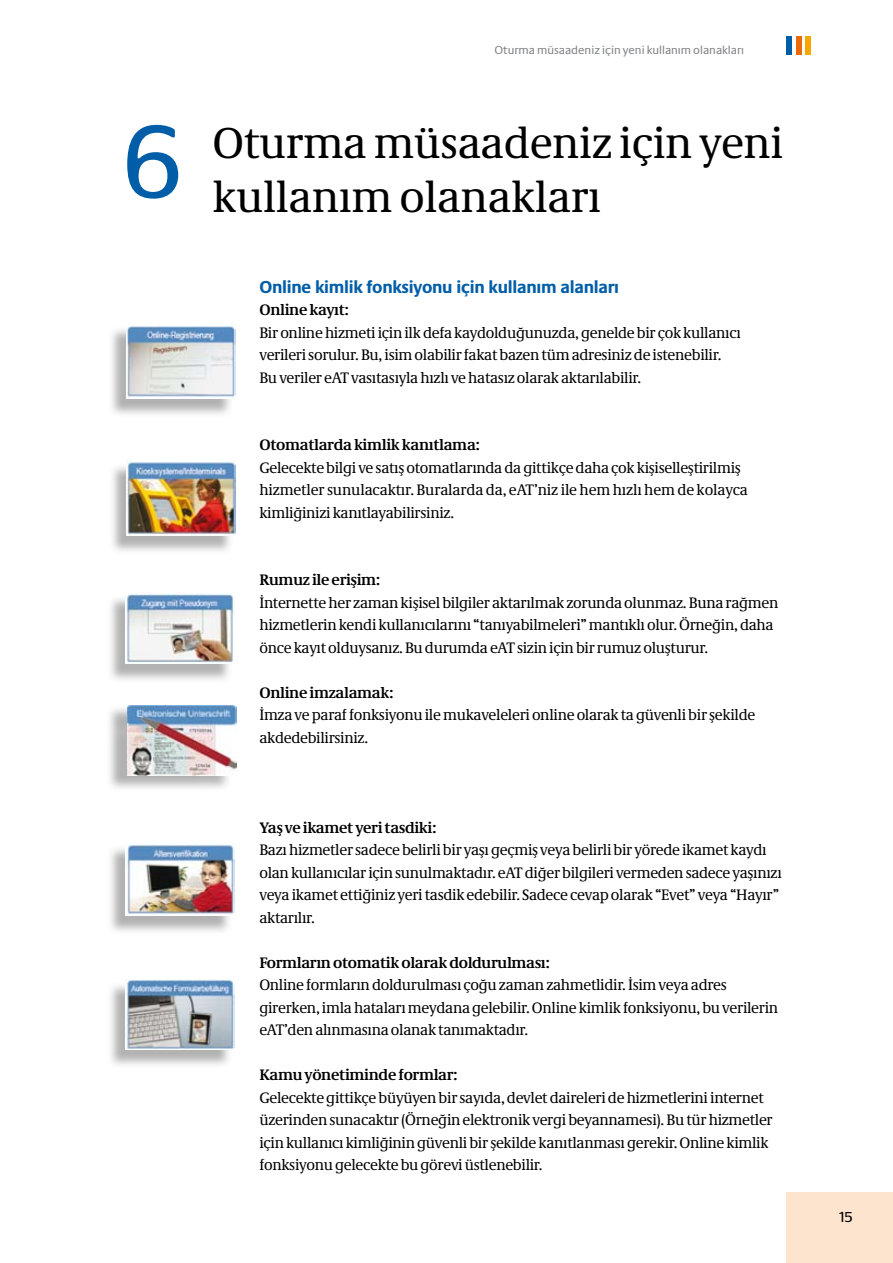
<style>
.page{position:relative;width:893px;height:1263px;background:#fff}
.page>*{position:absolute;margin:0;border:0;box-sizing:border-box;transform-origin:0 0}
.t1{font:108px "Neue Praxis Tab";color:#005ea8}
.t2{font:45px/54px "Neue Demos Turk";letter-spacing:-.01em;color:#000}
.t3{font:700 18px "Neue Praxis Turk";letter-spacing:-.015em;color:#005ea8}
.t4{font:15.75px/22.5px "Neue Demos Turk";letter-spacing:-.02em;color:#000}
.t5{font:700 15.75px "Neue Demos Turk";letter-spacing:-.02em;color:#000}
.t6{font:15px "Neue Praxis Turk";color:#000}
.t7{font:12px "Neue Praxis Turk";color:#87888a}
</style>
<div class="page">
<div style="left:787px;top:1193px;width:106px;height:70px;background:#fde4ce"></div>
<div style="left:806px;top:36px;width:5px;height:18px;background:#f6a800"></div>
<div style="left:796px;top:36px;width:5px;height:18px;background:#eb6a0a"></div>
<div style="left:787px;top:36px;width:5px;height:18px;background:#005ea8"></div>
<img style="left:112px;top:328px;width:124px;height:86px">
<img style="left:126px;top:325px;width:109px;height:74px">
<img style="left:112px;top:467px;width:122px;height:84px">
<img style="left:127px;top:460px;width:109px;height:75px">
<img style="left:111px;top:599px;width:124px;height:81px">
<img style="left:125px;top:593px;width:109px;height:71px">
<img style="left:111px;top:848px;width:124px;height:83px">
<img style="left:125px;top:842px;width:109px;height:73px">
<img style="left:110px;top:705px;width:127px;height:83px">
<img style="left:128px;top:706px;width:108px;height:70px">
<img style="left:111px;top:984px;width:124px;height:81px">
<img style="left:125px;top:979px;width:109px;height:70px">
<p class="t7" style="left:495px;top:43px;width:251px">Oturma müsaadeniz için yeni kullanım olanakları</p>
<h1 class="t1" style="left:120px;top:96px;width:65px">6</h1>
<h2 class="t2" style="left:213px;top:115px;width:572px">Oturma müsaadeniz için yeni kullanım olanakları</h2>
<p class="t3" style="left:259px;top:276px;width:361px">Online kimlik fonksiyonu için kullanım alanları</p>
<p class="t5" style="left:259px;top:300px;width:91px">Online kayıt:</p>
<p class="t4" style="left:259px;top:321px;width:483px">Bir online hizmeti için ilk defa kaydolduğunuzda, genelde bir çok kullanıcı verileri sorulur. Bu, isim olabilir fakat bazen tüm adresiniz de istenebilir.<br>Bu veriler eAT vasıtasıyla hızlı ve hatasız olarak aktarılabilir.</p>
<p class="t5" style="left:259px;top:435px;width:222px">Otomatlarda kimlik kanıtlama:</p>
<p class="t4" style="left:259px;top:456px;width:490px">Gelecekte bilgi ve satış otomatlarında da gittikçe daha çok kişiselleştirilmiş hizmetler sunulacaktır. Buralarda da, eAT’niz ile hem hızlı hem de kolayca kimliğinizi kanıtlayabilirsiniz.</p>
<p class="t5" style="left:259px;top:570px;width:123px">Rumuz ile erişim:</p>
<p class="t4" style="left:259px;top:591px;width:520px">İnternette her zaman kişisel bilgiler aktarılmak zorunda olunmaz. Buna rağmen hizmetlerin kendi kullanıcılarını “tanıyabilmeleri” mantıklı olur. Örneğin, daha önce kayıt olduysanız. Bu durumda eAT sizin için bir rumuz oluşturur.</p>
<p class="t5" style="left:259px;top:683px;width:136px">Online imzalamak:</p>
<p class="t4" style="left:259px;top:703px;width:497px">İmza ve paraf fonksiyonu ile mukaveleleri online olarak ta güvenli bir şekilde akdedebilirsiniz.</p>
<p class="t5" style="left:259px;top:818px;width:179px">Yaş ve ikamet yeri tasdiki:</p>
<p class="t4" style="left:259px;top:838px;width:524px">Bazı hizmetler sadece belirli bir yaşı geçmiş veya belirli bir yörede ikamet kaydı olan kullanıcılar için sunulmaktadır. eAT diğer bilgileri vermeden sadece yaşınızı veya ikamet ettiğiniz yeri tasdik edebilir. Sadece cevap olarak “Evet” veya “Hayır” aktarılır.</p>
<p class="t5" style="left:259px;top:953px;width:292px">Formların otomatik olarak doldurulması:</p>
<p class="t4" style="left:259px;top:973px;width:520px">Online formların doldurulması çoğu zaman zahmetlidir. İsim veya adres girerken, imla hataları meydana gelebilir. Online kimlik fonksiyonu, bu verilerin eAT’den alınmasına olanak tanımaktadır.</p>
<p class="t5" style="left:259px;top:1065px;width:200px">Kamu yönetiminde formlar:</p>
<p class="t4" style="left:259px;top:1086px;width:515px">Gelecekte gittikçe büyüyen bir sayıda, devlet daireleri de hizmetlerini internet üzerinden sunacaktır (Örneğin elektronik vergi beyannamesi). Bu tür hizmetler için kullanıcı kimliğinin güvenli bir şekilde kanıtlanması gerekir. Online kimlik fonksiyonu gelecekte bu görevi üstlenebilir.</p>
<p class="t6" style="left:839px;top:1208px;width:15px">15</p>
</div>
